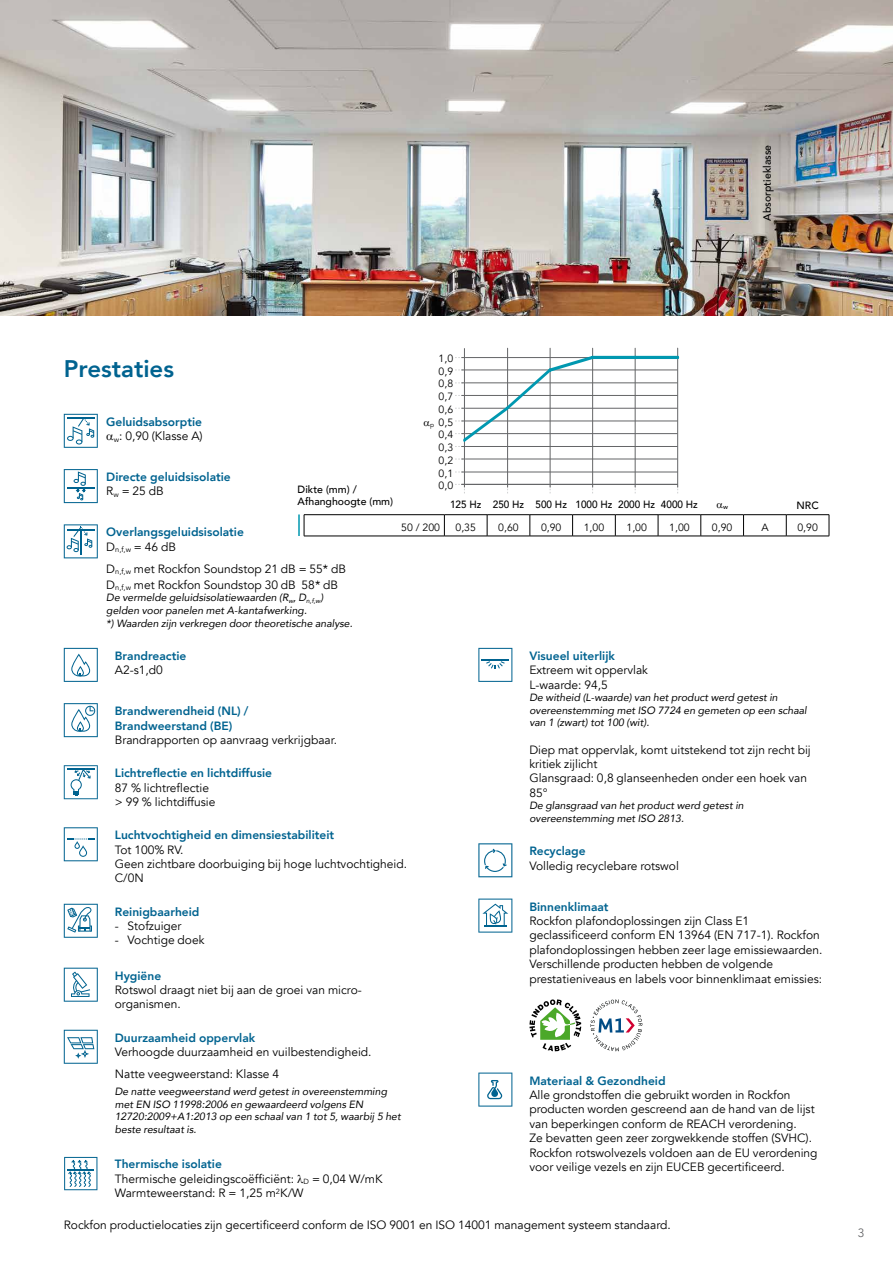
<style>
.page{position:relative;width:893px;height:1263px;background:#fff}
.page>*{position:absolute;margin:0;border:0;box-sizing:border-box;transform-origin:0 0}
.t1{font:127.35px "Chartwell Lines 50";color:#0098b0;scale:.67 1}
.t2{font:800 24px "Avenir";color:#006390}
.t3{font:12px/14.4px "Avenir";color:#000}
.t4{font:800 12px/14.4px "Avenir";color:#006390}
.t5{font:12px "Avenir";color:#646567}
.t6{font:italic 10.5px/12.6px "Avenir";color:#000}
.t7{font:10.5px/12.8px "Avenir";color:#000;text-align:justify}
.t8{font:500 10.5px/12.6px "Avenir";color:#000}
.t9{font:500 10.5px "Avenir";color:#000;scale:.95 1}
.t10{font:500 6.45px "Avenir";color:#000}
.t11{font:6.45px "Avenir";color:#000}
.s1{font-weight:400;color:#000}
.s2{font-weight:800;color:#006390}
</style>
<div class="page">
<img style="left:0;top:0;width:893px;height:316px">
<svg style="left:64px;top:414px;width:34px;height:34px"></svg>
<svg style="left:64px;top:469px;width:34px;height:34px"></svg>
<svg style="left:64px;top:524px;width:34px;height:34px"></svg>
<svg style="left:64px;top:648px;width:34px;height:34px"></svg>
<svg style="left:64px;top:703px;width:34px;height:34px"></svg>
<svg style="left:64px;top:765px;width:34px;height:34px"></svg>
<svg style="left:64px;top:827px;width:34px;height:34px"></svg>
<svg style="left:64px;top:904px;width:34px;height:34px"></svg>
<svg style="left:64px;top:968px;width:34px;height:34px"></svg>
<svg style="left:64px;top:1030px;width:34px;height:34px"></svg>
<svg style="left:64px;top:1157px;width:33px;height:33px"></svg>
<svg style="left:478px;top:648px;width:34px;height:34px"></svg>
<svg style="left:478px;top:843px;width:34px;height:34px"></svg>
<svg style="left:478px;top:898px;width:34px;height:34px"></svg>
<svg style="left:529px;top:999px;width:52px;height:52px"></svg>
<svg style="left:590px;top:999px;width:52px;height:52px"></svg>
<svg style="left:478px;top:1072px;width:34px;height:34px"></svg>
<svg style="left:304px;top:515px;width:1px;height:21px"></svg>
<svg style="left:444px;top:515px;width:1px;height:21px"></svg>
<svg style="left:487px;top:515px;width:1px;height:21px"></svg>
<svg style="left:530px;top:515px;width:1px;height:21px"></svg>
<svg style="left:572px;top:515px;width:1px;height:21px"></svg>
<svg style="left:615px;top:515px;width:1px;height:21px"></svg>
<svg style="left:658px;top:515px;width:1px;height:21px"></svg>
<svg style="left:700px;top:515px;width:1px;height:21px"></svg>
<svg style="left:743px;top:515px;width:1px;height:21px"></svg>
<svg style="left:786px;top:515px;width:1px;height:21px"></svg>
<svg style="left:829px;top:515px;width:1px;height:21px"></svg>
<hr style="left:304px;top:536px;width:140px;height:1px;background:#000">
<hr style="left:444px;top:536px;width:43px;height:1px;background:#000">
<hr style="left:487px;top:536px;width:43px;height:1px;background:#000">
<hr style="left:530px;top:536px;width:43px;height:1px;background:#000">
<hr style="left:573px;top:536px;width:42px;height:1px;background:#000">
<hr style="left:615px;top:536px;width:43px;height:1px;background:#000">
<hr style="left:658px;top:536px;width:43px;height:1px;background:#000">
<hr style="left:701px;top:536px;width:42px;height:1px;background:#000">
<hr style="left:743px;top:536px;width:43px;height:1px;background:#000">
<hr style="left:786px;top:536px;width:43px;height:1px;background:#000">
<hr style="left:304px;top:514px;width:140px;height:1px;background:#000">
<hr style="left:444px;top:514px;width:43px;height:1px;background:#000">
<hr style="left:487px;top:514px;width:43px;height:1px;background:#000">
<hr style="left:530px;top:514px;width:43px;height:1px;background:#000">
<hr style="left:573px;top:514px;width:42px;height:1px;background:#000">
<hr style="left:615px;top:514px;width:43px;height:1px;background:#000">
<hr style="left:658px;top:514px;width:43px;height:1px;background:#000">
<hr style="left:701px;top:514px;width:42px;height:1px;background:#000">
<hr style="left:743px;top:514px;width:43px;height:1px;background:#000">
<hr style="left:786px;top:514px;width:43px;height:1px;background:#000">
<hr style="left:298px;top:515px;width:2px;height:21px;background:#0098b0">
<hr style="left:461px;top:357px;width:217px;height:1px;background:#646567">
<hr style="left:461px;top:459px;width:216px;height:1px;background:#646567">
<hr style="left:461px;top:383px;width:216px;height:1px;background:#646567">
<hr style="left:461px;top:408px;width:216px;height:1px;background:#646567">
<hr style="left:461px;top:433px;width:216px;height:1px;background:#646567">
<hr style="left:507px;top:348px;width:1px;height:139px;background:#646567">
<hr style="left:550px;top:348px;width:1px;height:139px;background:#646567">
<hr style="left:592px;top:348px;width:1px;height:139px;background:#646567">
<hr style="left:635px;top:348px;width:1px;height:139px;background:#646567">
<hr style="left:677px;top:348px;width:1px;height:139px;background:#646567">
<hr style="left:461px;top:472px;width:217px;height:1px;background:#646567">
<hr style="left:461px;top:446px;width:217px;height:1px;background:#646567">
<hr style="left:461px;top:421px;width:217px;height:1px;background:#646567">
<hr style="left:461px;top:395px;width:217px;height:1px;background:#646567">
<hr style="left:461px;top:370px;width:217px;height:1px;background:#646567">
<hr style="left:464px;top:348px;width:1px;height:139px;background:#646567">
<hr style="left:461px;top:484px;width:217px;height:1px;background:#646567">
<p class="t8" style="left:760px;top:220px;width:77px;rotate:-90deg">Absorptieklasse</p>
<p class="t7" style="left:439px;top:352px;width:16px">1,0<br>0,9<br>0,8<br>0,7<br>0,6<br>0,5<br>0,4<br>0,3<br>0,2<br>0,1<br>0,0</p>
<h1 class="t1" style="left:464px;top:356px;width:324px">35+60+90+100+100+100</h1>
<h2 class="t2" style="left:64px;top:350px;width:112px">Prestaties</h2>
<p class="t4" style="left:106px;top:414px;width:98px;text-align:right">Geluidsabsorptie <sub>w</sub><span class="s1">: 0,90 (Klasse A)</span></p>
<p class="t4" style="left:106px;top:470px;width:126px">Directe geluidsisolatie<br><span class="s1">R</span><sub>w</sub> <span class="s1">= 25 dB</span></p>
<p class="t4" style="left:106px;top:525px;width:139px">Overlangsgeluidsisolatie<br><span class="s1">D</span><sub>n,f,w</sub> <span class="s1">= 46 dB</span></p>
<p class="t3" style="left:106px;top:560px;width:241px;line-height:16.2px">D<sub>n,f,w</sub> met Rockfon Soundstop 21 dB = 55* dB<br>D<sub>n,f,w</sub> met Rockfon Soundstop 30 dB 58* dB</p>
<p class="t6" style="left:106px;top:591px;width:248px">De vermelde geluidsisolatiewaarden (R<sub>w</sub>, D<sub>n,f,w</sub>) gelden voor panelen met A-kantafwerking.<br>*) Waarden zijn verkregen door theoretische analyse.</p>
<p class="t4" style="left:115px;top:648px;width:73px">Brandreactie</p>
<p class="t3" style="left:115px;top:663px;width:50px">A2-s1,d0</p>
<p class="t4" style="left:115px;top:704px;width:135px">Brandwerendheid (NL) /<br>Brandweerstand (BE)</p>
<p class="t3" style="left:115px;top:733px;width:224px">Brandrapporten op aanvraag verkrijgbaar.</p>
<p class="t4" style="left:115px;top:766px;width:159px">Lichtreflectie en lichtdiffusie</p>
<p class="t3" style="left:115px;top:780px;width:102px">87 % lichtreflectie &gt; 99 % lichtdiffusie</p>
<p class="t4" style="left:115px;top:828px;width:221px">Luchtvochtigheid en dimensiestabiliteit</p>
<p class="t3" style="left:115px;top:842px;width:294px">Tot 100% RV.<br>Geen zichtbare doorbuiging bij hoge luchtvochtigheid.<br>C/0N</p>
<p class="t4" style="left:115px;top:904px;width:86px">Reinigbaarheid</p>
<p class="t3" style="left:115px;top:919px;width:68px">- Stofzuiger</p>
<p class="t3" style="left:115px;top:933px;width:91px">- Vochtige doek</p>
<p class="t4" style="left:115px;top:968px;width:48px">Hygiëne</p>
<p class="t3" style="left:115px;top:983px;width:248px">Rotswol draagt niet bij aan de groei van micro&shy;organismen.</p>
<p class="t4" style="left:115px;top:1030px;width:142px">Duurzaamheid oppervlak</p>
<p class="t3" style="left:115px;top:1041px;width:258px;line-height:21.8px">Verhoogde duurzaamheid en vuilbestendigheid.<br>Natte veegweerstand: Klasse 4</p>
<p class="t6" style="left:115px;top:1085px;width:287px">De natte veegweerstand werd getest in overeenstemming met EN ISO 11998:2006 en gewaardeerd volgens EN 12720:2009+A1:2013 op een schaal van 1 tot 5, waarbij 5 het beste resultaat is.</p>
<p class="t3" style="left:115px;top:1157px;width:269px"><span class="s2">Thermische isolatie<br></span>Thermische geleidingscoëfficiënt: <sub>D</sub> = 0,04 W/mK<br>Warmteweerstand: R = 1,25 m<sup>2</sup>K/W</p>
<p class="t11" style="left:430px;top:421px;width:5px">p</p>
<p class="t8" style="left:298px;top:482px;width:97px">Dikte (mm) /<br>Afhanghoogte (mm)</p>
<p class="t9" style="left:450px;top:495px;width:262px">125 Hz 250 Hz 500 Hz 1000 Hz 2000 Hz 4000 Hz</p>
<p class="t10" style="left:723px;top:501px;width:6px">w</p>
<p class="t8" style="left:796px;top:498px;width:24px">NRC</p>
<p class="t7" style="left:401px;top:521px;width:40px">50 / 200</p>
<p class="t7" style="left:456px;top:521px;width:22px">0,35</p>
<p class="t7" style="left:498px;top:521px;width:22px">0,60</p>
<p class="t7" style="left:541px;top:521px;width:22px">0,90</p>
<p class="t7" style="left:584px;top:521px;width:22px">1,00</p>
<p class="t7" style="left:626px;top:521px;width:22px">1,00</p>
<p class="t7" style="left:669px;top:521px;width:22px">1,00</p>
<p class="t7" style="left:712px;top:521px;width:22px">0,90</p>
<p class="t7" style="left:761px;top:521px;width:9px">A</p>
<p class="t7" style="left:797px;top:521px;width:22px">0,90</p>
<p class="t4" style="left:529px;top:648px;width:87px">Visueel uiterlijk</p>
<p class="t3" style="left:529px;top:663px;width:120px">Extreem wit oppervlak<br>L-waarde: 94,5</p>
<p class="t6" style="left:529px;top:691px;width:279px">De witheid (L-waarde) van het product werd getest in overeenstemming met ISO 7724 en gemeten op een schaal van 1 (zwart) tot 100 (wit).</p>
<p class="t3" style="left:529px;top:742px;width:283px">Diep mat oppervlak, komt uitstekend tot zijn recht bij kritiek zijlicht<br>Glansgraad: 0,8 glanseenheden onder een hoek van<br>85°</p>
<p class="t6" style="left:529px;top:799px;width:216px">De glansgraad van het product werd getest in overeenstemming met ISO 2813.</p>
<p class="t4" style="left:529px;top:844px;width:58px">Recyclage</p>
<p class="t3" style="left:529px;top:858px;width:151px">Volledig recyclebare rotswol</p>
<p class="t4" style="left:529px;top:899px;width:81px">Binnenklimaat</p>
<p class="t3" style="left:529px;top:914px;width:294px">Rockfon plafondoplossingen zijn Class E1 geclassificeerd conform EN 13964 (EN 717-1). Rockfon plafondoplossingen hebben zeer lage emissiewaarden.<br>Verschillende producten hebben de volgende prestatieniveaus en labels voor binnenklimaat emissies:</p>
<p class="t4" style="left:529px;top:1073px;width:138px">Materiaal &amp; Gezondheid</p>
<p class="t3" style="left:529px;top:1088px;width:290px">Alle grondstoffen die gebruikt worden in Rockfon producten worden gescreend aan de hand van de lijst van beperkingen conform de REACH verordening.<br>Ze bevatten geen zeer zorgwekkende stoffen (SVHC).<br>Rockfon rotswolvezels voldoen aan de EU verordening voor veilige vezels en zijn EUCEB gecertificeerd.</p>
<p class="t3" style="left:64px;top:1218px;width:609px">Rockfon productielocaties zijn gecertificeerd conform de ISO 9001 en ISO 14001 management systeem standaard.</p>
<p class="t5" style="left:858px;top:1226px;width:8px">3</p>
</div>
